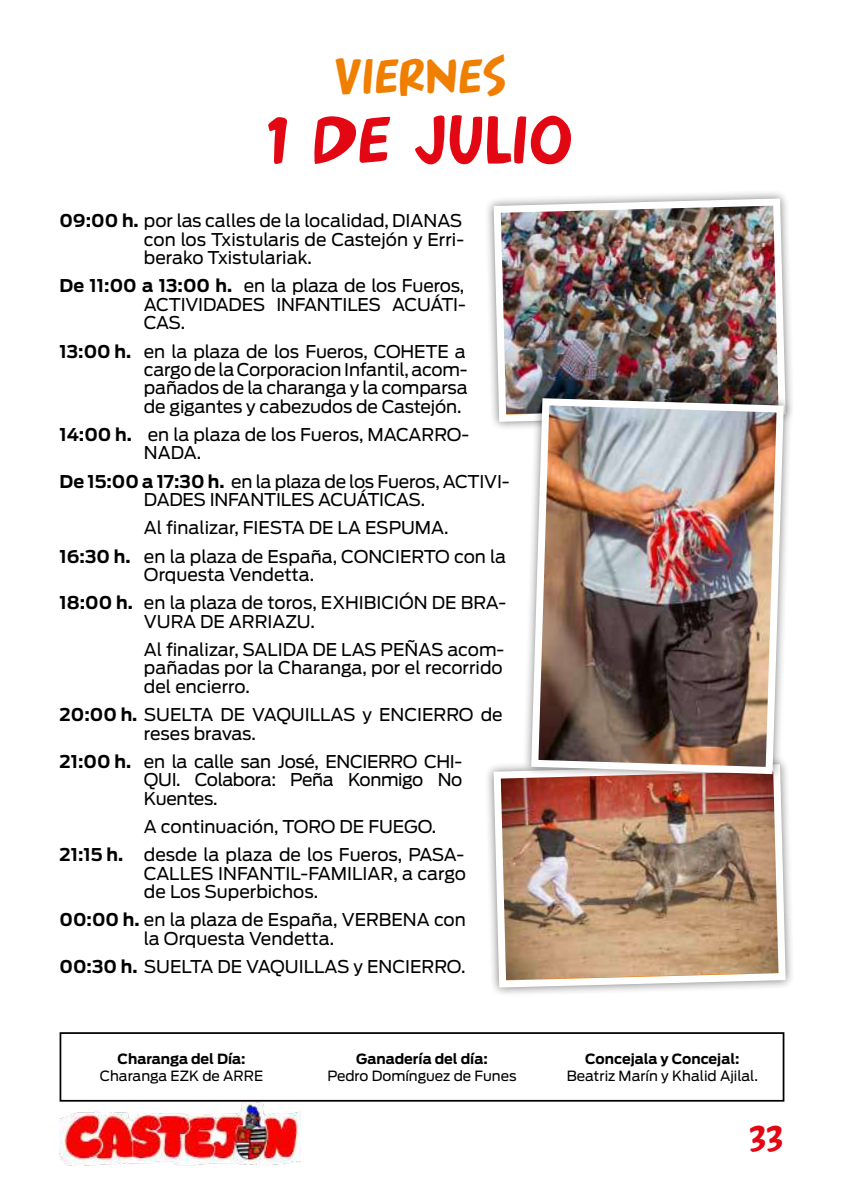
<style>
.page{position:relative;width:844px;height:1191px;background:#fff}
.page>*{position:absolute;margin:0;border:0;box-sizing:border-box;transform-origin:0 0}
.t1{font:66.5px "Arnold 21";color:#e30613}
.t2{font:49px "Arnold 21";color:#f07f00}
.t3{font:35px "Arnold 21";color:#e30613}
.t4{font:17.5px/18.4px "Antenna";letter-spacing:-.005em;color:#000}
.t5{font:14px "Antenna";color:#000}
.t6{font:700 14px "Antenna";color:#000}
.s1{font-weight:700}
</style>
<div class="page">
<img style="left:60px;top:1101px;width:241px;height:65px">
<div style="left:60px;top:1032px;width:724px;height:69px;border:2px solid #000"></div>
<div style="left:484px;top:189px;width:310px;height:242px;background:#000;opacity:.5"></div>
<img style="left:490px;top:195px;width:299px;height:230px">
<div style="left:484px;top:755px;width:310px;height:241px;background:#000;opacity:.5"></div>
<img style="left:490px;top:760px;width:299px;height:231px">
<div style="left:522px;top:389px;width:270px;height:394px;background:#000;opacity:.5"></div>
<img style="left:527px;top:394px;width:260px;height:383px">
<h2 class="t2" style="left:336px;top:46px;width:174px">VIERNES</h2>
<h1 class="t1" style="left:268px;top:98px;width:308px">1 DE JULIO</h1>
<p class="t4" style="left:144px;top:212px;width:321px;text-align:justify;text-indent:-84px"><span class="s1">09:00 h.</span> por las calles de la localidad, DIANAS con los Txistularis de Castejón y Erri&shy;berako Txistulariak.</p>
<p class="t4" style="left:144px;top:277px;width:323px;text-align:justify;text-indent:-84px"><span class="s1">De 11:00 a 13:00 h.</span> en la plaza de los Fueros, ACTIVIDADES INFANTILES ACUÁTI-CAS.</p>
<p class="t4" style="left:144px;top:342px;width:325px;text-align:justify;text-indent:-84px"><span class="s1">13:00 h.</span> en la plaza de los Fueros, COHETE a cargo de la Corporacion Infantil, acom&shy;pañados de la charanga y la comparsa de gigantes y cabezudos de Castejón.</p>
<p class="t4" style="left:144px;top:425px;width:327px;text-indent:-84px"><span class="s1">14:00 h.</span> en la plaza de los Fueros, MACARRO-<br>NADA.</p>
<p class="t4" style="left:60px;top:472px;width:451px;text-align:center"><span class="s1">De 15:00 a 17:30 h.</span> en la plaza de los Fueros, ACTIVI-<br>DADES INFANTILES ACUÁTICAS.</p>
<p class="t4" style="left:60px;top:514px;width:448px;line-height:28.3px;text-indent:84px">Al finalizar, FIESTA DE LA ESPUMA.<br><span class="s1">16:30 h.</span> en la plaza de España, CONCIERTO con la</p>
<p class="t4" style="left:60px;top:560px;width:448px;line-height:28.3px;text-indent:84px">Orquesta Vendetta.<br><span class="s1">18:00 h.</span> en la plaza de toros, EXHIBICIÓN DE BRA-</p>
<p class="t4" style="left:144px;top:607px;width:362px;line-height:28.3px">VURA DE ARRIAZU.<br>Al finalizar, SALIDA DE LAS PEÑAS acom-</p>
<p class="t4" style="left:144px;top:659px;width:360px">pañadas por la Charanga, por el recorrido del encierro.</p>
<p class="t4" style="left:144px;top:705px;width:360px;text-indent:-84px"><span class="s1">20:00 h.</span> SUELTA DE VAQUILLAS y ENCIERRO de reses bravas.</p>
<p class="t4" style="left:144px;top:752px;width:320px;text-align:justify;text-indent:-84px"><span class="s1">21:00 h.</span> en la calle san José, ENCIERRO CHI-QUI. Colabora: Peña Konmigo No Kuentes.</p>
<p class="t4" style="left:60px;top:812px;width:406px;line-height:28.3px;text-indent:84px">A continuación, TORO DE FUEGO.<br><span class="s1">21:15 h.</span> desde la plaza de los Fueros, PASA-</p>
<p class="t4" style="left:144px;top:864px;width:323px">CALLES INFANTIL-FAMILIAR, a cargo de Los Superbichos.</p>
<p class="t4" style="left:144px;top:910px;width:323px;text-indent:-84px"><span class="s1">00:00 h.</span> en la plaza de España, VERBENA con la Orquesta Vendetta.</p>
<p class="t4" style="left:60px;top:957px;width:407px"><span class="s1">00:30 h.</span> SUELTA DE VAQUILLAS y ENCIERRO.</p>
<p class="t6" style="left:117px;top:1050px;width:130px">Charanga del Día:</p>
<p class="t5" style="left:100px;top:1067px;width:165px">Charanga EZK de ARRE</p>
<p class="t6" style="left:356px;top:1050px;width:133px">Ganadería del día:</p>
<p class="t5" style="left:327px;top:1067px;width:191px">Pedro Domínguez de Funes</p>
<p class="t6" style="left:585px;top:1050px;width:156px">Concejala y Concejal:</p>
<p class="t5" style="left:566px;top:1067px;width:193px">Beatriz Marín y Khalid Ajilal.</p>
<h3 class="t3" style="left:749px;top:1116px;width:36px">33</h3>
</div>
